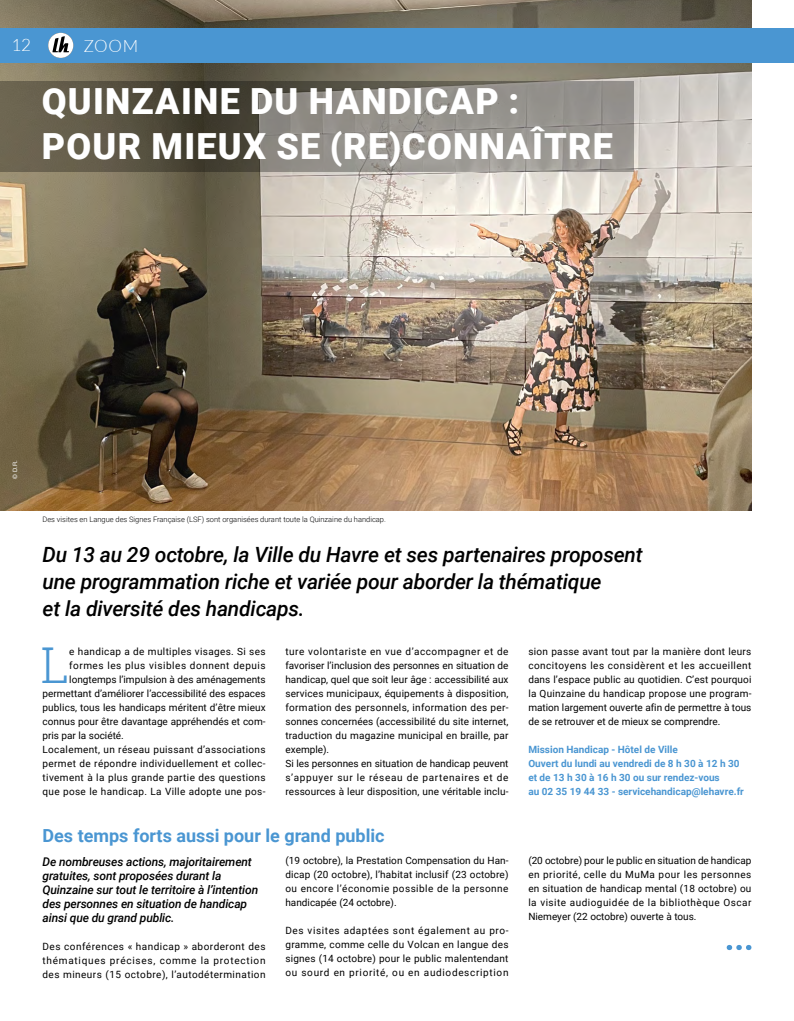
<style>
.page{position:relative;width:794px;height:1021px;background:#fff}
.page>*{position:absolute;margin:0;border:0;box-sizing:border-box;transform-origin:0 0}
.t1{font:300 49.4px "Roboto Slab";color:#4a96d2}
.t2{font:900 36px/45px "Roboto";letter-spacing:.035em;color:#fff}
.t3{font:italic 500 21px/27px "Roboto";letter-spacing:-.01em;color:#000}
.t4{font:700 18px "Roboto";color:#4a96d2}
.t5{font:300 17px "Lato";letter-spacing:.02em;color:#fff}
.t6{font:italic 500 12px/14px "Roboto";letter-spacing:-.01em;color:#000}
.t7{font:10px/14px "Roboto";letter-spacing:.015em;color:#000;text-align:justify}
.t8{font:10px "Roboto";letter-spacing:.035em;color:#000}
.t9{font:700 10px/14px "Roboto";color:#4a96d2}
.t10{font:10px "Roboto";letter-spacing:.04em;color:#000}
.t11{font:10px "Roboto";letter-spacing:.05em;color:#000}
.t12{font:300 7.5px "Roboto";color:#000}
.t13{font:6px "Helvetica Neue LT Std";color:#fff}
</style>
<div class="page">
<img style="left:0;top:0;width:751px;height:510px">
<div style="left:0;top:28px;width:794px;height:34px;background:#4a96d2"></div>
<svg style="left:48px;top:33px;width:25px;height:25px"></svg>
<svg style="left:0;top:81px;width:634px;height:90px;background:#78746a"></svg>
<svg style="left:726px;top:944px;width:25px;height:6px"></svg>
<h3 class="t5" style="left:11px;top:36px;width:21px">12</h3>
<h3 class="t5" style="left:83px;top:37px;width:56px">ZOOM</h3>
<h2 class="t2" style="left:42px;top:78px;width:573px">QUINZAINE DU HANDICAP :<br>POUR MIEUX SE (RE)CONNAÎTRE</h2>
<p class="t13" style="left:11px;top:478px;width:20px;rotate:-90deg">© D.R.</p>
<p class="t12" style="left:43px;top:514px;width:345px">Des visites en Langue des Signes Française (LSF) sont organisées durant toute la Quinzaine du handicap.</p>
<h3 class="t3" style="left:43px;top:540px;width:601px">Du 13 au 29 octobre, la Ville du Havre et ses partenaires proposent une programmation riche et variée pour aborder la thématique<br>et la diversité des handicaps.</h3>
<h1 class="t1" style="left:41px;top:630px;width:30px">L</h1>
<p class="t8" style="left:69px;top:644px;width:198px">e handicap a de multiples visages. Si ses</p>
<p class="t11" style="left:69px;top:658px;width:198px">formes les plus visibles donnent depuis</p>
<p class="t7" style="left:69px;top:671px;width:198px">longtemps l’impulsion à des aménagements</p>
<p class="t7" style="left:43px;top:685px;width:225px">permettant d’améliorer l’accessibilité des espaces</p>
<p class="t7" style="left:43px;top:699px;width:225px">publics, tous les handicaps méritent d’être mieux</p>
<p class="t7" style="left:43px;top:713px;width:224px">connus pour être davantage appréhendés et com-</p>
<p class="t7" style="left:43px;top:727px;width:83px">pris par la société.</p>
<p class="t8" style="left:43px;top:742px;width:224px">Localement, un réseau puissant d’associations</p>
<p class="t8" style="left:43px;top:756px;width:225px">permet de répondre individuellement et collec-</p>
<p class="t10" style="left:43px;top:770px;width:225px">tivement à la plus grande partie des questions</p>
<p class="t8" style="left:43px;top:784px;width:224px">que pose le handicap. La Ville adopte une pos-</p>
<p class="t7" style="left:285px;top:643px;width:225px;text-align:left">ture volontariste en vue d’accompagner et de favoriser l’inclusion des personnes en situation de handicap, quel que soit leur âge : accessibilité aux services municipaux, équipements à disposition, formation des personnels, information des per&shy;sonnes concernées (accessibilité du site internet, traduction du magazine municipal en braille, par exemple).<br>Si les personnes en situation de handicap peuvent s’appuyer sur le réseau de partenaires et de ressources à leur disposition, une véritable inclu-</p>
<p class="t7" style="left:528px;top:643px;width:225px">sion passe avant tout par la manière dont leurs concitoyens les considèrent et les accueillent dans l’espace public au quotidien. C’est pourquoi la Quinzaine du handicap propose une program&shy;mation largement ouverte afin de permettre à tous de se retrouver et de mieux se comprendre.</p>
<p class="t9" style="left:528px;top:741px;width:217px">Mission Handicap - Hôtel de Ville<br>Ouvert du lundi au vendredi de 8 h 30 à 12 h 30 et de 13 h 30 à 16 h 30 ou sur rendez-vous<br>au 02 35 19 44 33 - servicehandicap@lehavre.fr</p>
<h3 class="t4" style="left:43px;top:822px;width:343px">Des temps forts aussi pour le grand public</h3>
<p class="t6" style="left:43px;top:854px;width:217px">De nombreuses actions, majoritairement gratuites, sont proposées durant la Quinzaine sur tout le territoire à l’intention des personnes en situation de handicap ainsi que du grand public.</p>
<p class="t7" style="left:43px;top:939px;width:224px">Des conférences « handicap » aborderont des thématiques précises, comme la protection des mineurs (15 octobre), l’autodétermination</p>
<p class="t7" style="left:285px;top:853px;width:225px">(19 octobre), la Prestation Compensation du Han&shy;dicap (20 octobre), l’habitat inclusif (23 octobre) ou encore l’économie possible de la personne handicapée (24 octobre).</p>
<p class="t7" style="left:285px;top:923px;width:225px">Des visites adaptées sont également au pro&shy;gramme, comme celle du Volcan en langue des signes (14 octobre) pour le public malentendant ou sourd en priorité, ou en audiodescription</p>
<p class="t7" style="left:528px;top:853px;width:225px">(20 octobre) pour le public en situation de handicap en priorité, celle du MuMa pour les personnes en situation de handicap mental (18 octobre) ou la visite audioguidée de la bibliothèque Oscar Niemeyer (22 octobre) ouverte à tous.</p>
</div>
